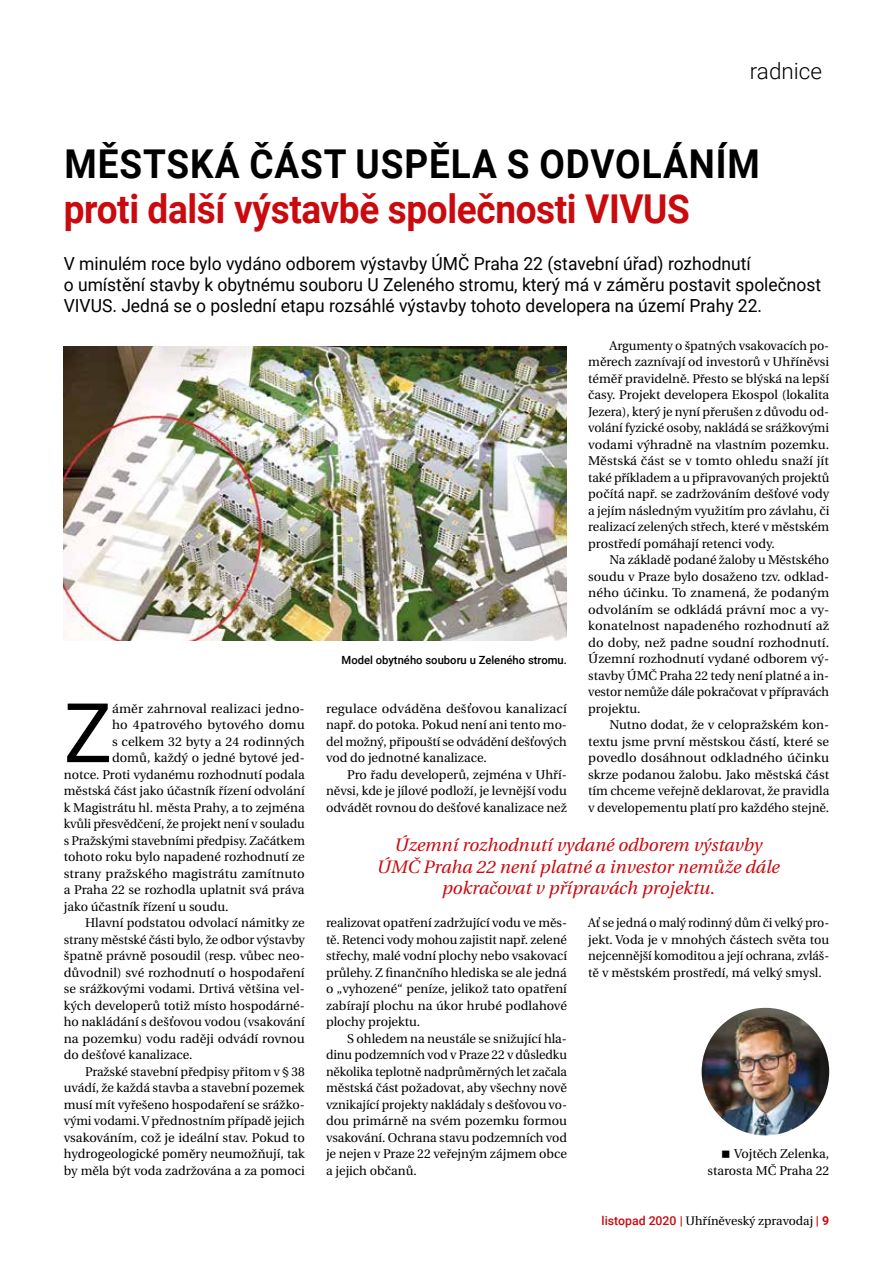
<style>
.page{position:relative;width:893px;height:1263px;background:#fff}
.page>*{position:absolute;margin:0;border:0;box-sizing:border-box;transform-origin:0 0}
.t1{font:82.35px "Roboto";color:#000}
.t2{font:700 39.75px "Roboto";letter-spacing:-.01em;color:#c90a0e;scale:.93 1}
.t3{font:700 39.75px "Roboto";letter-spacing:.025em;color:#000;scale:.93 1}
.t4{font:300 22.5px "Roboto";color:#000}
.t5{font:18px/21px "Roboto";color:#000}
.t6{font:italic 18px/21.6px "Heuristica";color:#c90a0e;text-align:center}
.t7{font:12.75px/16.5px "Heuristica";color:#000;text-align:justify}
.t8{font:12.3px "Heuristica";color:#000}
.t9{font:500 11.25px "Roboto";color:#000}
.s1{font-family:"Roboto";font-weight:500;color:#c90a0e}
.s2{font-family:"Roboto";font-weight:700;color:#c90a0e}
</style>
<div class="page">
<img style="left:702px;top:1008px;width:127px;height:127px;border-radius:64px">
<img style="left:64px;top:347px;width:503px;height:294px">
<h3 class="t4" style="left:750px;top:55px;width:74px">radnice</h3>
<h2 class="t3" style="left:64px;top:136px;width:744px">Městská část us pěla s odvoláním</h2>
<h2 class="t2" style="left:64px;top:181px;width:675px">proti další výstavbě společnosti VIVUS</h2>
<p class="t5" style="left:64px;top:252px;width:759px">V minulém roce bylo vydáno odborem výstavby ÚMČ Praha 22 (stavební úřad) rozhodnutí<br>o umístění stavby k obytnému souboru U Zeleného stromu, který má v záměru postavit společnost<br>VIVUS. Jedná se o poslední etapu rozsáhlé výstavby tohoto developera na území Prahy 22.</p>
<h1 class="t1" style="left:64px;top:675px;width:50px">Z</h1>
<p class="t7" style="left:112px;top:700px;width:194px">áměr zahrnoval realizaci jedno-</p>
<p class="t7" style="left:112px;top:717px;width:194px">ho 4patrového bytového domu</p>
<p class="t7" style="left:112px;top:733px;width:194px">s celkem 32 byty a 24 rodinných</p>
<p class="t7" style="left:112px;top:750px;width:194px">domů, každý o jedné bytové jed-</p>
<p class="t7" style="left:64px;top:766px;width:242px">notce. Proti vydanému rozhodnutí podala</p>
<p class="t7" style="left:64px;top:783px;width:242px">městská část jako účastník řízení odvolání</p>
<p class="t7" style="left:64px;top:799px;width:242px">k Magistrátu hl. města Prahy, a to zejména</p>
<p class="t7" style="left:64px;top:816px;width:242px">kvůli přesvědčení, že projekt není v souladu</p>
<p class="t7" style="left:64px;top:832px;width:243px">s Pražskými stavebními předpisy. Začátkem</p>
<p class="t7" style="left:64px;top:849px;width:242px">tohoto roku bylo napadené rozhodnutí ze</p>
<p class="t7" style="left:64px;top:865px;width:242px">strany pražského magistrátu zamítnuto</p>
<p class="t7" style="left:64px;top:882px;width:242px">a Praha 22 se rozhodla uplatnit svá práva</p>
<p class="t7" style="left:64px;top:898px;width:166px">jako účastník řízení u soudu.</p>
<p class="t7" style="left:85px;top:915px;width:221px">Hlavní podstatou odvolací námitky ze</p>
<p class="t7" style="left:64px;top:931px;width:242px">strany městské části bylo, že odbor výstavby</p>
<p class="t7" style="left:64px;top:948px;width:242px">špatně právně posoudil (resp. vůbec neo-</p>
<p class="t7" style="left:64px;top:964px;width:242px">důvodnil) své rozhodnutí o hospodaření</p>
<p class="t7" style="left:64px;top:981px;width:242px">se srážkovými vodami. Drtivá většina vel-</p>
<p class="t7" style="left:64px;top:997px;width:242px">kých developerů totiž místo hospodárné-</p>
<p class="t7" style="left:64px;top:1014px;width:242px">ho nakládání s dešťovou vodou (vsakování</p>
<p class="t7" style="left:64px;top:1030px;width:242px">na pozemku) vodu raději odvádí rovnou</p>
<p class="t7" style="left:64px;top:1047px;width:130px">do dešťové kanalizace.</p>
<p class="t7" style="left:85px;top:1063px;width:221px">Pražské stavební předpisy přitom v § 38</p>
<p class="t7" style="left:64px;top:1080px;width:242px">uvádí, že každá stavba a stavební pozemek</p>
<p class="t7" style="left:64px;top:1096px;width:242px">musí mít vyřešeno hospodaření se srážko-</p>
<p class="t7" style="left:64px;top:1113px;width:243px">vými vodami. V přednostním případě jejich</p>
<p class="t7" style="left:64px;top:1129px;width:242px">vsakováním, což je ideální stav. Pokud to</p>
<p class="t7" style="left:64px;top:1146px;width:243px">hydrogeologické poměry neumožňují, tak</p>
<p class="t7" style="left:64px;top:1162px;width:242px">by měla být voda zadržována a za pomoci</p>
<p class="t9" style="left:341px;top:652px;width:227px">Model obytného souboru u Zeleného stromu.</p>
<p class="t7" style="left:326px;top:700px;width:243px">regulace odváděna dešťovou kanalizací např. do potoka. Pokud není ani tento mo&shy;del možný, připouští se odvádění dešťových vod do jednotné kanalizace.</p>
<p class="t7" style="left:326px;top:766px;width:242px;text-indent:21px">Pro řadu developerů, zejména v Uhří&shy;něvsi, kde je jílové podloží, je levnější vodu odvádět rovnou do dešťové kanalizace než</p>
<p class="t7" style="left:588px;top:337px;width:243px;text-indent:21px">Argumenty o špatných vsakovacích po&shy;měrech zaznívají od investorů v Uhříněvsi téměř pravidelně. Přesto se blýská na lepší časy. Projekt developera Ekospol (lokalita Jezera), který je nyní přerušen z důvodu od&shy;volání fyzické osoby, nakládá se srážkovými vodami výhradně na vlastním pozemku.<br>Městská část se v tomto ohledu snaží jít také příkladem a u připravovaných projektů počítá např. se zadržováním dešťové vody a jejím následným využitím pro závlahu, či realizací zelených střech, které v městském prostředí pomáhají retenci vody.</p>
<p class="t7" style="left:588px;top:552px;width:243px;text-indent:21px">Na základě podané žaloby u Městského soudu v Praze bylo dosaženo tzv. odklad&shy;ného účinku. To znamená, že podaným odvoláním se odkládá právní moc a vy&shy;konatelnost napadeného rozhodnutí až do doby, než padne soudní rozhodnutí.<br>Územní rozhodnutí vydané odborem vý&shy;stavby ÚMČ Praha 22 tedy není platné a in&shy;vestor nemůže dále pokračovat v přípravách projektu.</p>
<p class="t7" style="left:588px;top:717px;width:243px;text-indent:21px">Nutno dodat, že v celopražském kon&shy;textu jsme první městskou částí, které se povedlo dosáhnout odkladného účinku skrze podanou žalobu. Jako městská část tím chceme veřejně deklarovat, že pravidla v developementu platí pro každého stejně.</p>
<h3 class="t6" style="left:376px;top:833px;width:404px">Územní rozhodnutí vydané odborem výstavby<br>ÚMČ Praha 22 není platné a investor nemůže dále pokračovat v přípravách projektu.</h3>
<p class="t7" style="left:326px;top:915px;width:243px">realizovat opatření zadržující vodu ve měs&shy;tě. Retenci vody mohou zajistit např. zelené střechy, malé vodní plochy nebo vsakovací průlehy. Z finančního hlediska se ale jedná o „vyhozené“ peníze, jelikož tato opatření zabírají plochu na úkor hrubé podlahové plochy projektu.</p>
<p class="t7" style="left:326px;top:1030px;width:243px;text-indent:21px">S ohledem na neustále se snižující hla&shy;dinu podzemních vod v Praze 22 v důsledku několika teplotně nadprůměrných let začala městská část požadovat, aby všechny nově vznikající projekty nakládaly s dešťovou vo&shy;dou primárně na svém pozemku formou vsakování. Ochrana stavu podzemních vod je nejen v Praze 22 veřejným zájmem obce a jejich občanů.</p>
<p class="t7" style="left:588px;top:915px;width:242px">Ať se jedná o malý rodinný dům či velký pro&shy;jekt. Voda je v mnohých částech světa tou nejcennější komoditou a její ochrana, zvláš&shy;tě v městském prostředí, má velký smysl.</p>
<p class="t7" style="left:707px;top:1146px;width:123px;text-align:right">Vojtěch Zelenka, starosta MČ Praha 22</p>
<p class="t8" style="left:602px;top:1211px;width:229px"><span class="s1">listopad 2020 |</span> Uhříněveský zpravodaj <span class="s2">| 9</span></p>
</div>
